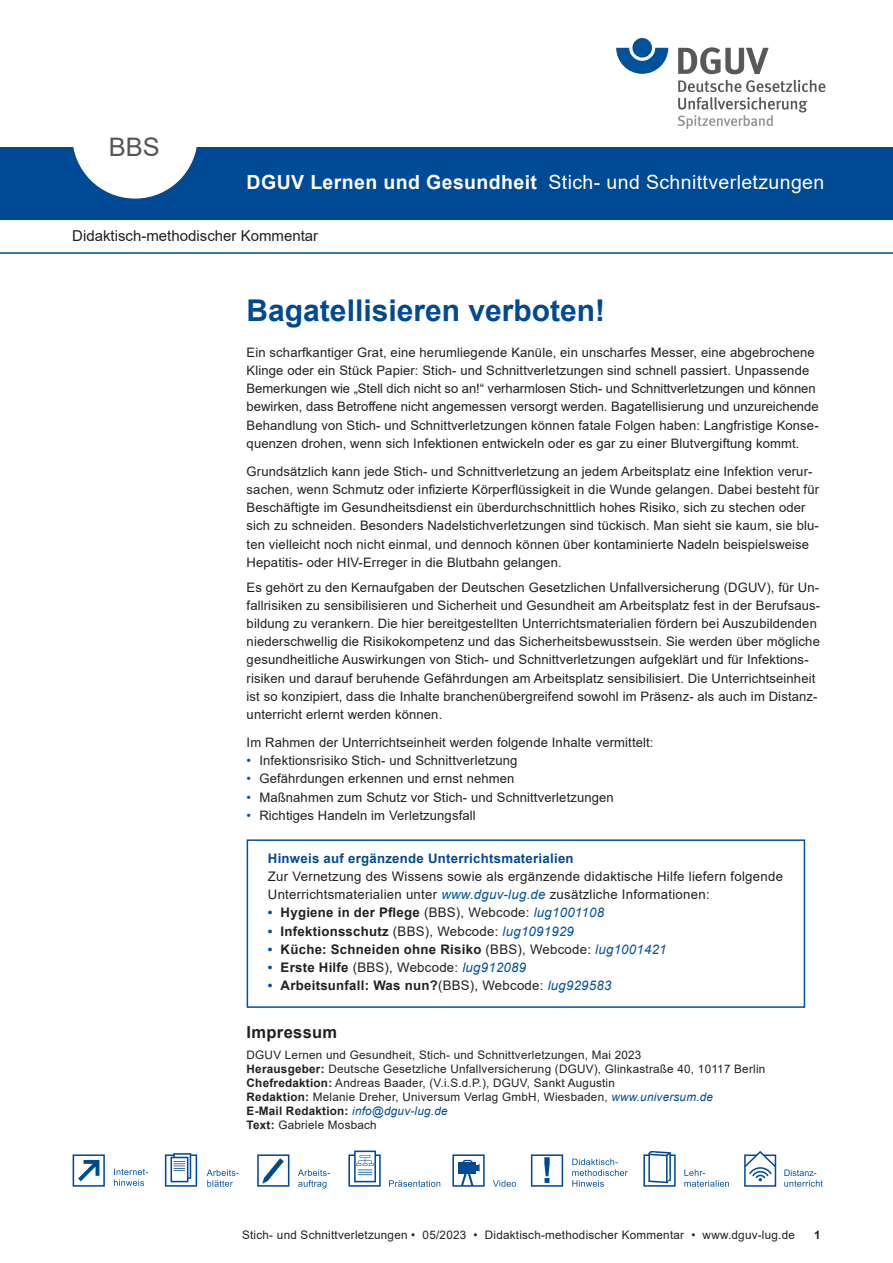
<style>
.page{position:relative;width:893px;height:1263px;background:#fff}
.page>*{position:absolute;margin:0;border:0;box-sizing:border-box;transform-origin:0 0}
.Ueberschrift{font:700 30px "Arial";color:#004994}
.head{font:25.5px "Arial";color:#555}
.t1{font:19.5px "Arial";letter-spacing:.02em;color:#fff}
.t2{font:700 19.5px "Arial";letter-spacing:.02em;color:#fff}
.Impressum_Ueberschri{font:700 16.5px "Arial";letter-spacing:.02em;color:#231f20}
.Kopfzeile_Art{font:15px "Arial";color:#231f20}
.Fliesstext{font:700 13.2px "Arial";letter-spacing:.02em;color:#231f20}
.Fliesstext-2{font:13.2px/18px "Arial";letter-spacing:.02em;color:#231f20}
.Fliesstext-3{font:700 13.2px "Arial";letter-spacing:.02em;color:#004994}
.Fliesstext-4{font:13.05px/18px "Arial";letter-spacing:.01em;color:#231f20}
.Impressum_Text{font:11.7px/14.1px "Arial";letter-spacing:.02em;color:#231f20}
.fusszeile{font:11.7px "Arial";letter-spacing:.02em;color:#231f20}
.t3{font:700 11.7px "Arial";color:#231f20}
.s1{color:#01519b}
.s2{font-style:italic;color:#01519b}
.s3{font-weight:400}
.s4{font-weight:400;font-style:italic;color:#01519b}
.s5{font-weight:700;color:#01519b}
.s6{font-weight:700}
.s7{font-style:italic;color:#004994}
</style>
<div class="page">
<div style="left:0;top:147px;width:893px;height:73px;background:#004994"></div>
<svg style="left:73px;top:147px;width:124px;height:52px"></svg>
<svg style="left:616px;top:48px;width:52px;height:26px"></svg>
<div style="left:632px;top:38px;width:20px;height:20px;background:#01519b;border-radius:50%"></div>
<svg style="left:678px;top:47px;width:91px;height:27px"></svg>
<svg style="left:678px;top:80px;width:147px;height:49px"></svg>
<hr style="left:0;top:252px;width:893px;height:2px;background:#004994">
<svg style="left:73px;top:1154px;width:32px;height:33px"></svg>
<svg style="left:114px;top:1168px;width:34px;height:18px"></svg>
<svg style="left:165px;top:1153px;width:32px;height:34px"></svg>
<svg style="left:207px;top:1169px;width:32px;height:18px"></svg>
<svg style="left:257px;top:1154px;width:32px;height:33px"></svg>
<svg style="left:298px;top:1169px;width:32px;height:19px"></svg>
<svg style="left:348px;top:1150px;width:33px;height:37px"></svg>
<svg style="left:452px;top:1154px;width:33px;height:33px"></svg>
<svg style="left:493px;top:1180px;width:23px;height:7px"></svg>
<svg style="left:531px;top:1154px;width:32px;height:33px"></svg>
<svg style="left:572px;top:1158px;width:56px;height:29px"></svg>
<svg style="left:389px;top:1180px;width:51px;height:7px"></svg>
<div style="left:744px;top:1154px;width:32px;height:33px;background:#fff;border:2px solid #004a94"></div>
<svg style="left:744px;top:1151px;width:33px;height:30px"></svg>
<svg style="left:684px;top:1169px;width:45px;height:18px"></svg>
<svg style="left:643px;top:1151px;width:33px;height:36px"></svg>
<svg style="left:784px;top:1169px;width:39px;height:18px"></svg>
<div style="left:247px;top:839px;width:558px;height:169px;border:2px solid #01519b"></div>
<p class="head" style="left:109px;top:130px;width:53px">BBS</p>
<p class="t2" style="left:247px;top:168px;width:292px">DGUV Lernen und Gesundheit</p>
<p class="t1" style="left:549px;top:168px;width:277px">Stich- und Schnittverletzungen</p>
<p class="Kopfzeile_Art" style="left:72px;top:225px;width:247px">Didaktisch-methodischer Kommentar</p>
<p class="Ueberschrift" style="left:247px;top:289px;width:360px">Bagatellisieren verboten!</p>
<p class="Fliesstext-4" style="left:247px;top:344px;width:574px">Ein scharfkantiger Grat, eine herumliegende Kanüle, ein unscharfes Messer, eine abgebrochene Klinge oder ein Stück Papier: Stich- und Schnittverletzungen sind schnell passiert. Unpassende Bemerkungen wie „Stell dich nicht so an!“ verharmlosen Stich- und Schnittverletzungen und können bewirken, dass Betroffene nicht angemessen versorgt werden. Bagatellisierung und unzureichende Behandlung von Stich- und Schnittverletzungen können fatale Folgen haben: Langfristige Konse&shy;quenzen drohen, wenn sich Infektionen entwickeln oder es gar zu einer Blutvergiftung kommt.</p>
<p class="Fliesstext-4" style="left:247px;top:462px;width:574px">Grundsätzlich kann jede Stich- und Schnittverletzung an jedem Arbeitsplatz eine Infektion verur&shy;sachen, wenn Schmutz oder infizierte Körperflüssigkeit in die Wunde gelangen. Dabei besteht für Beschäftigte im Gesundheitsdienst ein überdurchschnittlich hohes Risiko, sich zu stechen oder sich zu schneiden. Besonders Nadelstichverletzungen sind tückisch. Man sieht sie kaum, sie blu&shy;ten vielleicht noch nicht einmal, und dennoch können über kontaminierte Nadeln beispielsweise Hepatitis- oder HIV-Erreger in die Blutbahn gelangen.</p>
<p class="Fliesstext-4" style="left:247px;top:578px;width:575px">Es gehört zu den Kernaufgaben der Deutschen Gesetzlichen Unfallversicherung (DGUV), für Un&shy;fallrisiken zu sensibilisieren und Sicherheit und Gesundheit am Arbeitsplatz fest in der Berufsaus&shy;bildung zu verankern. Die hier bereitgestellten Unterrichtsmaterialien fördern bei Auszubildenden niederschwellig die Risikokompetenz und das Sicherheitsbewusstsein. Sie werden über mögliche gesundheitliche Auswirkungen von Stich- und Schnittverletzungen aufgeklärt und für Infektions&shy;risiken und darauf beruhende Gefährdungen am Arbeitsplatz sensibilisiert. Die Unterrichtseinheit ist so konzipiert, dass die Inhalte branchenübergreifend sowohl im Präsenz- als auch im Distanz&shy;unterricht erlernt werden können.</p>
<p class="Fliesstext-4" style="left:247px;top:734px;width:408px">Im Rahmen der Unterrichtseinheit werden folgende Inhalte vermittelt:</p>
<p class="Fliesstext-4" style="left:247px;top:752px;width:272px"><span class="s1">•</span> Infektionsrisiko Stich- und Schnittverletzung</p>
<p class="Fliesstext-4" style="left:247px;top:770px;width:269px"><span class="s1">•</span> Gefährdungen erkennen und ernst nehmen</p>
<p class="Fliesstext-4" style="left:247px;top:788px;width:369px"><span class="s1">•</span> Maßnahmen zum Schutz vor Stich- und Schnittverletzungen</p>
<p class="Fliesstext-4" style="left:247px;top:806px;width:231px"><span class="s1">•</span> Richtiges Handeln im Verletzungsfall</p>
<p class="Fliesstext-3" style="left:268px;top:849px;width:307px">Hinweis auf ergänzende Unterrichtsmaterialien</p>
<p class="Fliesstext-2" style="left:268px;top:868px;width:517px">Zur Vernetzung des Wissens sowie als ergänzende didaktische Hilfe liefern folgende<br>Unterrichtsmaterialien unter <span class="s2">www.dguv-lug.de</span> zusätzliche Informationen:</p>
<p class="Fliesstext" style="left:268px;top:903px;width:338px"><span class="s1">•</span> Hygiene in der Pflege <span class="s3">(BBS), Webcode:</span> <span class="s4">lug1001108</span></p>
<p class="Fliesstext" style="left:268px;top:921px;width:308px"><span class="s1">•</span> Infektionsschutz <span class="s3">(BBS), Webcode:</span> <span class="s4">lug1091929</span></p>
<p class="Fliesstext" style="left:268px;top:940px;width:400px"><span class="s1">•</span> Küche: Schneiden ohne Risiko <span class="s3">(BBS), Webcode:</span> <span class="s4">lug1001421</span></p>
<p class="Fliesstext-2" style="left:268px;top:958px;width:260px"><span class="s5">•</span> <span class="s6">Erste Hilfe</span> (BBS), Webcode: <span class="s2">lug912089</span></p>
<p class="Fliesstext" style="left:268px;top:976px;width:345px"><span class="s1">•</span> Arbeitsunfall: Was nun?<span class="s3">(BBS), Webcode:</span> <span class="s4">lug929583</span></p>
<p class="Impressum_Ueberschri" style="left:247px;top:1020px;width:92px">Impressum</p>
<p class="Impressum_Text" style="left:247px;top:1047px;width:520px">DGUV Lernen und Gesundheit, Stich- und Schnittverletzungen, Mai 2023<br><span class="s6">Herausgeber:</span> Deutsche Gesetzliche Unfallversicherung (DGUV), Glinkastraße 40, 10117 Berlin<br><span class="s6">Chefredaktion:</span> Andreas Baader, (V.i.S.d.P.), DGUV, Sankt Augustin</p>
<p class="Impressum_Text" style="left:247px;top:1089px;width:468px"><span class="s6">Redaktion:</span> Melanie Dreher, Universum Verlag GmbH, Wiesbaden, <span class="s7">www.universum.de<br></span><span class="s6">E-Mail Redaktion:</span> <span class="s7">info@dguv-lug.de</span></p>
<p class="Impressum_Text" style="left:247px;top:1117px;width:132px"><span class="s6">Text:</span> Gabriele Mosbach</p>
<p class="fusszeile" style="left:242px;top:1227px;width:554px">Stich- und Schnittverletzungen • 05/2023 • Didaktisch-methodischer Kommentar • www.dguv-lug.de</p>
<p class="t3" style="left:814px;top:1227px;width:8px">1</p>
</div>
